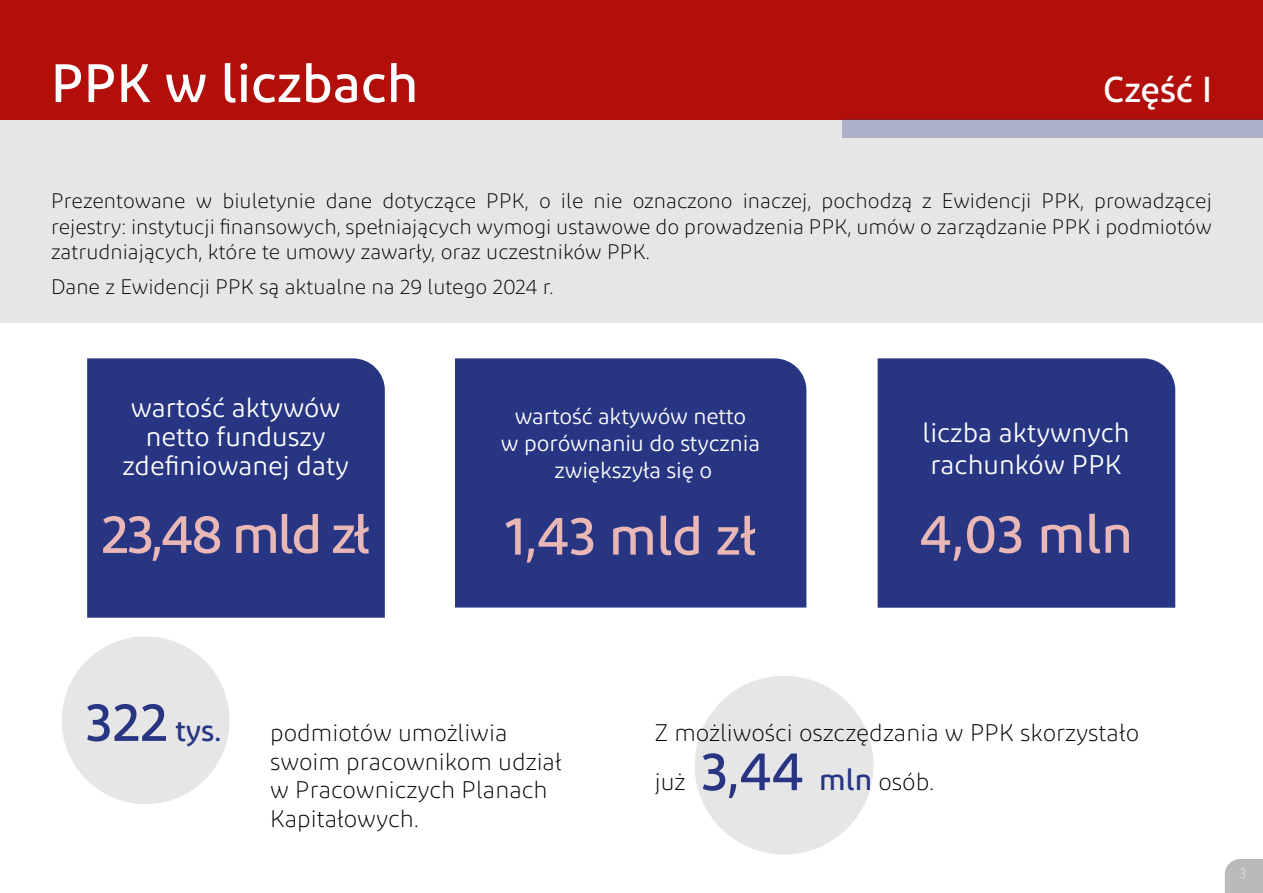
<style>
.page{position:relative;width:1263px;height:893px;background:#fff}
.page>*{position:absolute;margin:0;border:0;box-sizing:border-box;transform-origin:0 0}
.t1{font:500 54px "Diodrum Cyrillic";letter-spacing:-.01em;color:#e8b7b6}
.t2{font:500 54px "Diodrum Cyrillic";color:#fff}
.t3{font:500 36px "Diodrum Cyrillic";color:#fff}
.t4{font:500 30px "Diodrum Cyrillic";color:#283583}
.t5{font:27px/29.1px "Diodrum Cyrillic";color:#fff;text-align:center}
.t6{font:300 24px/28.8px "Diodrum Cyrillic";color:#000}
.t7{font:22.5px/27px "Diodrum Cyrillic";letter-spacing:-.005em;color:#fff;text-align:center}
.t8{font:300 21px/25.5px "Diodrum Cyrillic";color:#000;text-align:justify}
.t9{font:200 13.8px "Diodrum Cyrillic";color:#fff}
.s1{font-size:54px}
.s2{font-weight:500;font-size:54px;color:#283583}
.s3{font-weight:500;font-size:30px;color:#283583}
</style>
<div class="page">
<div style="left:455px;top:358px;width:351px;height:250px;background:#283583"></div>
<div style="left:0;top:102px;width:1263px;height:221px;background:#e6e6e6"></div>
<div style="left:695px;top:676px;width:178px;height:178px;background:#e6e6e6;border-radius:50%"></div>
<div style="left:62px;top:636px;width:168px;height:168px;background:#e6e6e6;border-radius:50%"></div>
<div style="left:87px;top:358px;width:298px;height:260px;background:#283583"></div>
<div style="left:878px;top:358px;width:297px;height:250px;background:#283583"></div>
<svg style="left:1225px;top:859px;width:38px;height:34px"></svg>
<div style="left:0;top:0;width:1263px;height:119px;background:#b20f0b"></div>
<div style="left:842px;top:119px;width:421px;height:19px;background:#adb1c8"></div>
<h1 class="t2" style="left:51px;top:49px;width:369px">PPK w liczbach</h1>
<h2 class="t3" style="left:1103px;top:67px;width:110px">Część I</h2>
<p class="t8" style="left:51px;top:188px;width:1162px">Prezentowane w biuletynie dane dotyczące PPK, o ile nie oznaczono inaczej, pochodzą z Ewidencji PPK, prowadzącej rejestry: instytucji finansowych, spełniających wymogi ustawowe do prowadzenia PPK, umów o zarządzanie PPK i podmiotów zatrudniających, które te umowy zawarły, oraz uczestników PPK.</p>
<p class="t8" style="left:51px;top:273px;width:504px">Dane z Ewidencji PPK są aktualne na 29 lutego 2024 r.</p>
<p class="t5" style="left:122px;top:393px;width:228px">wartość aktywów netto funduszy zdefiniowanej daty</p>
<h1 class="t1" style="left:101px;top:500px;width:270px">23,48 mld zł</h1>
<p class="t7" style="left:501px;top:402px;width:261px">wartość aktywów netto<br>w porównaniu do stycznia zwiększyła się o</p>
<h1 class="t1" style="left:505px;top:502px;width:253px">1,43 mld zł</h1>
<p class="t5" style="left:922px;top:415px;width:209px;line-height:32.4px;text-align:left">liczba aktywnych rachunków PPK</p>
<h1 class="t1" style="left:919px;top:500px;width:215px">4,03 mln</h1>
<h3 class="t4" style="left:85px;top:712px;width:137px"><span class="s1">322</span> tys.</h3>
<p class="t6" style="left:270px;top:718px;width:293px">podmiotów umożliwia swoim pracownikom udział w Pracowniczych Planach<br>Kapitałowych.</p>
<p class="t6" style="left:655px;top:707px;width:486px;line-height:49.5px">Z możliwości oszczędzania w PPK skorzystało już</p>
<p class="t6" style="left:701px;top:767px;width:234px"><span class="s2">3,44</span> <span class="s3">mln</span> osób.</p>
<p class="t9" style="left:1239px;top:865px;width:8px">3</p>
</div>
